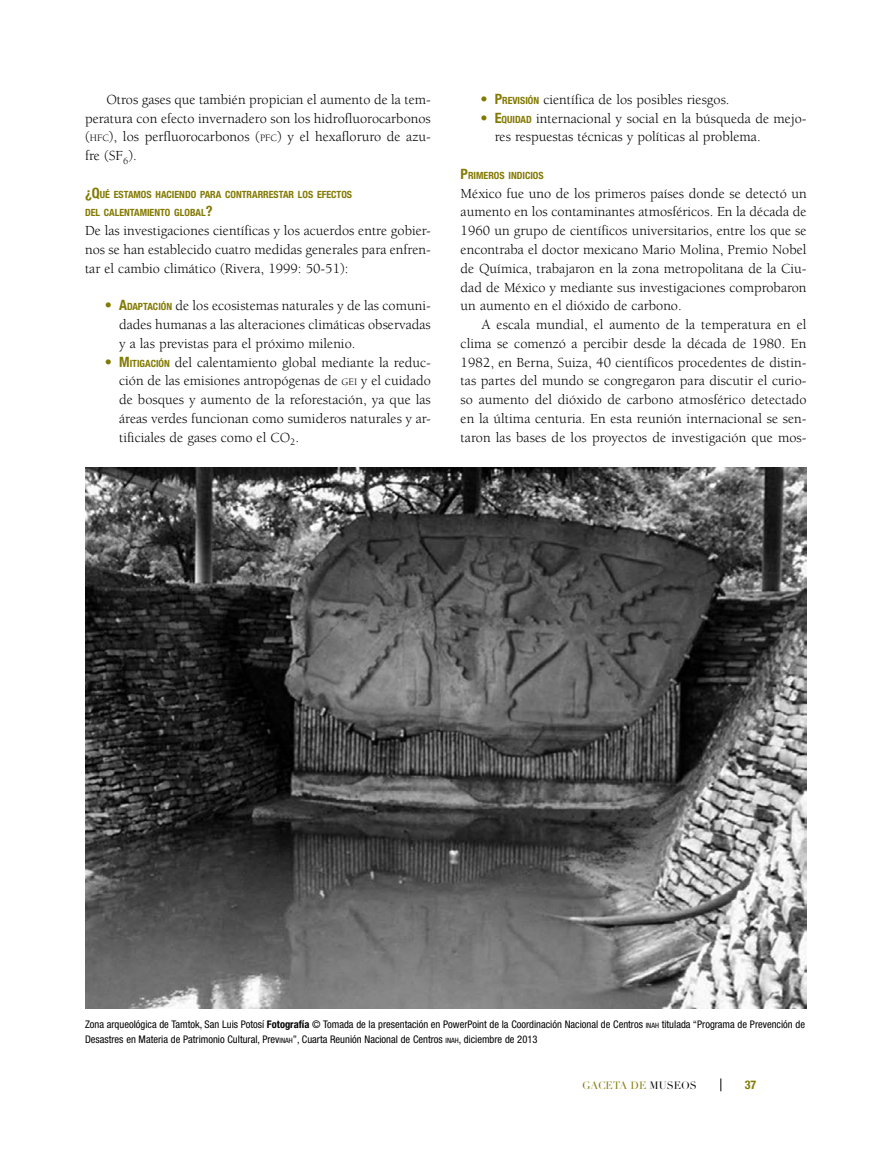
<style>
.page{position:relative;width:881px;height:1149px;background:#fff}
.page>*{position:absolute;margin:0;border:0;box-sizing:border-box;transform-origin:0 0}
.t1{font:14.25px/18.8px "Berkeley";color:#000;text-align:justify}
.t2{font:700 condensed 12px "Helvetica Neue";color:#837a02}
.t3{font:condensed 10.5px/15px "Helvetica Neue";color:#000}
.t4{font:10.5px "Didot LH";color:#837a02}
.t5{font:700 condensed 10.05px/18.8px "Helvetica Neue";color:#837a02}
.s1{font-size:10.05px}
.s2{font-size:14.25px}
.s3{font-family:"Helvetica Neue";font-weight:700;font-stretch:condensed;color:#837a02}
.s4{font-family:"Helvetica Neue";font-weight:700;font-stretch:condensed;font-size:10.05px;color:#837a02}
.s5{font-weight:700}
.s6{font-size:7.35px}
.s7{color:#000}
</style>
<div class="page">
<svg style="left:720px;top:1078px;width:1px;height:12px"></svg>
<img style="left:85px;top:467px;width:721px;height:540px">
<p class="t1" style="left:85px;top:90px;width:347px;text-indent:21px">Otros gases que también propician el aumento de la tem&shy;peratura con efecto invernadero son los hidrofluorocarbonos (<span class="s1">HFC</span>), los perfluorocarbonos (<span class="s1">PFC</span>) y el hexafloruro de azu&shy;fre (SF<sub>6</sub>).</p>
<p class="t5" style="left:85px;top:184px;width:268px"><span class="s2">¿Q</span>UÉ ESTAMOS HACIENDO PARA CONTRARRESTAR LOS EFECTOS<br>DEL CALENTAMIENTO GLOBAL<span class="s2">?</span></p>
<p class="t1" style="left:85px;top:222px;width:347px">De las investigaciones científicas y los acuerdos entre gobier&shy;nos se han establecido cuatro medidas generales para enfren&shy;tar el cambio climático (Rivera, 1999: 50-51):</p>
<p class="t1" style="left:119px;top:297px;width:313px;text-indent:-14px"><span class="s3">• A</span><span class="s4">DAPTACIÓ N</span> de los ecosistemas naturales y de las comuni&shy;dades humanas a las alteraciones climáticas observadas y a las previstas para el próximo milenio.</p>
<p class="t1" style="left:119px;top:353px;width:313px;text-indent:-14px"><span class="s3">• M</span><span class="s4">ITIGACIÓ N</span> del calentamiento global mediante la reduc&shy;ción de las emisiones antropógenas de <span class="s1">GEI</span> y el cuidado de bosques y aumento de la reforestación, ya que las áreas verdes funcionan como sumideros naturales y ar&shy;tificiales de gases como el CO<sub>2</sub>.</p>
<p class="t1" style="left:480px;top:90px;width:250px"><span class="s3">• P</span><span class="s4">REVISIÓN</span> científica de los posibles riesgos.</p>
<p class="t1" style="left:494px;top:109px;width:313px;text-indent:-14px"><span class="s3">• E</span><span class="s4">QUIDAD</span> internacional y social en la búsqueda de mejo&shy;res respuestas técnicas y políticas al problema.</p>
<p class="t5" style="left:460px;top:166px;width:84px"><span class="s2">P</span>RIMEROS INDICIOS</p>
<p class="t1" style="left:460px;top:184px;width:347px">México fue uno de los primeros países donde se detectó un aumento en los contaminantes atmosféricos. En la década de 1960 un grupo de científicos universitarios, entre los que se encontraba el doctor mexicano Mario Molina, Premio Nobel de Química, trabajaron en la zona metropolitana de la Ciu&shy;dad de México y mediante sus investigaciones comprobaron un aumento en el dióxido de carbono.</p>
<p class="t1" style="left:460px;top:315px;width:347px;text-indent:21px">A escala mundial, el aumento de la temperatura en el clima se comenzó a percibir desde la década de 1980. En 1982, en Berna, Suiza, 40 científicos procedentes de distin&shy;tas partes del mundo se congregaron para discutir el curio&shy;so aumento del dióxido de carbono atmosférico detectado en la última centuria. En esta reunión internacional se sen&shy;taron las bases de los proyectos de investigación que mos-</p>
<p class="t3" style="left:85px;top:1016px;width:721px">Zona arqueológica de Tamtok, San Luis Potosí <span class="s5">Fotografía</span> © Tomada de la presentación en PowerPoint de la Coordinación Nacional de Centros <span class="s6">INAH</span> titulada “Programa de Prevención de<br>Desastres en Materia de Patrimonio Cultural, Prev<span class="s6">INAH</span>”, Cuarta Reunión Nacional de Centros <span class="s6">INAH</span>, diciembre de 2013</p>
<p class="t4" style="left:582px;top:1078px;width:116px">GACETA DE <span class="s7">MUSEOS</span></p>
<p class="t2" style="left:744px;top:1077px;width:13px">37</p>
</div>
